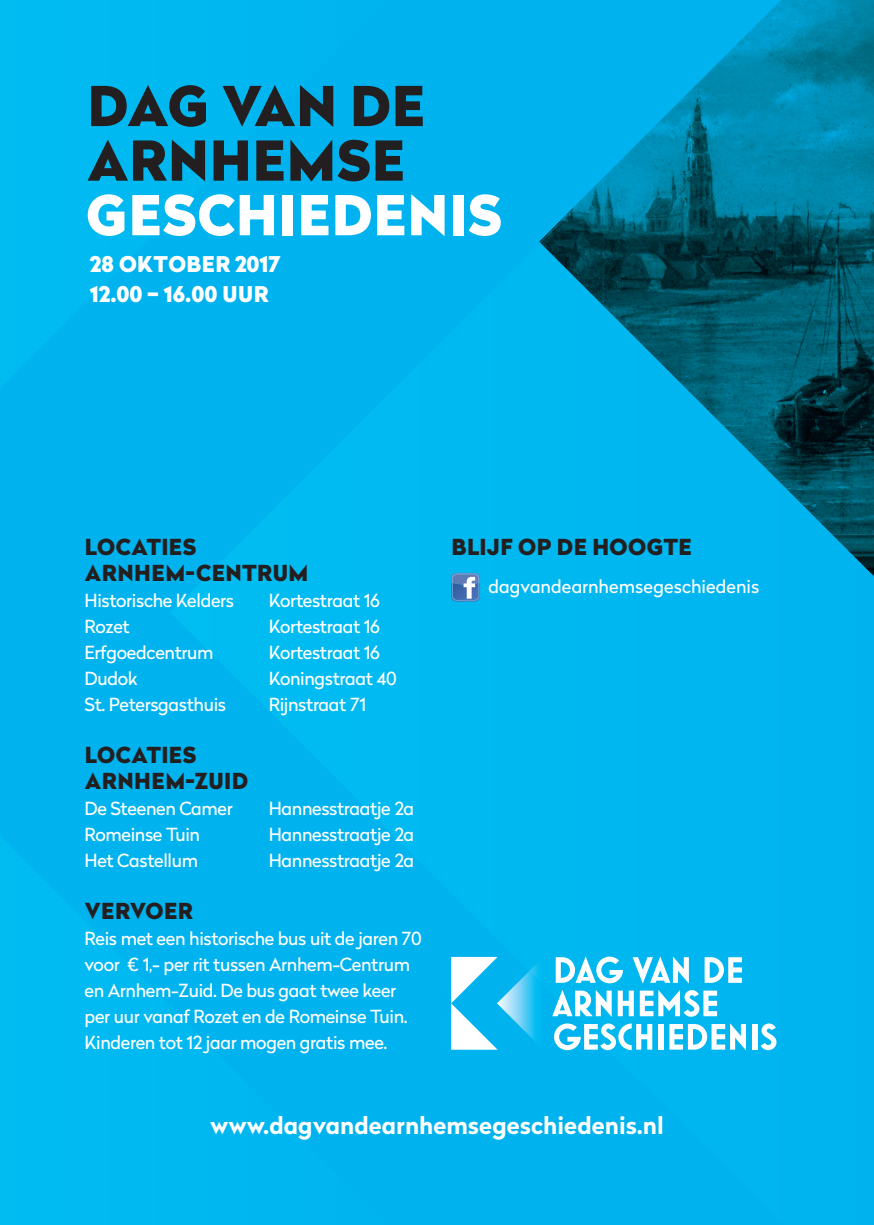
<style>
.page{position:relative;width:874px;height:1225px;background:#fff}
.page>*{position:absolute;margin:0;border:0;box-sizing:border-box;transform-origin:0 0}
.t1{font:900 54.6px/54.6px "Radikal";letter-spacing:.02em;color:#231f20}
.t2{font:900 54.6px "Radikal";letter-spacing:.02em;color:#fff}
.t3{font:700 23.8px "Radikal";color:#fff}
.t4{font:900 22px/26px "Radikal";letter-spacing:.02em;color:#231f20}
.t5{font:900 21.6px/30.4px "Radikal";letter-spacing:.005em;color:#fff}
.t6{font:18px/26px "Radikal";letter-spacing:-.02em;color:#fff}
.t7{font:18px "Radikal";color:#fff}
</style>
<div class="page">
<div style="left:0;top:0;width:873px;height:1225px;background:#00b3ef"></div>
<svg style="left:555px;top:956px;width:67px;height:27px"></svg>
<svg style="left:632px;top:956px;width:56px;height:27px"></svg>
<svg style="left:704px;top:957px;width:37px;height:25px"></svg>
<svg style="left:552px;top:990px;width:59px;height:27px"></svg>
<svg style="left:617px;top:990px;width:16px;height:26px"></svg>
<svg style="left:639px;top:990px;width:77px;height:26px"></svg>
<svg style="left:554px;top:1023px;width:98px;height:27px"></svg>
<div style="left:658px;top:1024px;width:5px;height:25px;background:#fff"></div>
<svg style="left:669px;top:1023px;width:76px;height:27px"></svg>
<div style="left:751px;top:1024px;width:5px;height:25px;background:#fff"></div>
<svg style="left:760px;top:1023px;width:16px;height:27px"></svg>
<svg style="left:451px;top:957px;width:46px;height:92px"></svg>
<img style="left:496px;top:971px;width:39px;height:78px">
<img style="left:529px;top:963px;width:9px;height:22px">
<svg style="left:451px;top:573px;width:28px;height:28px"></svg>
<img style="left:856px;top:0;width:17px;height:64px">
<img style="left:856px;top:64px;width:17px;height:511px">
<img style="left:666px;top:0;width:190px;height:419px">
<img style="left:603px;top:116px;width:64px;height:254px">
<img style="left:540px;top:179px;width:63px;height:127px">
<img style="left:717px;top:419px;width:139px;height:70px">
<img style="left:787px;top:489px;width:69px;height:69px">
<h1 class="t1" style="left:87px;top:78px;width:339px">DAG VAN DE<br>ARNHEMSE</h1>
<h1 class="t2" style="left:86px;top:174px;width:417px">GESCHIEDENIS</h1>
<p class="t5" style="left:90px;top:249px;width:192px">28 OKTOBER 2017<br>12.00 – 16.00 UUR</p>
<p class="t4" style="left:85px;top:534px;width:225px">LOCATIES<br>ARNHEM-CENTRUM</p>
<p class="t6" style="left:84px;top:587px;width:151px">Historische Kelders</p>
<p class="t6" style="left:268px;top:587px;width:113px">Kortestraat 16</p>
<p class="t6" style="left:84px;top:613px;width:47px">Rozet</p>
<p class="t6" style="left:268px;top:613px;width:113px">Kortestraat 16</p>
<p class="t6" style="left:84px;top:639px;width:130px">Erfgoedcentrum</p>
<p class="t6" style="left:268px;top:639px;width:113px">Kortestraat 16</p>
<p class="t6" style="left:84px;top:665px;width:54px">Dudok</p>
<p class="t6" style="left:268px;top:665px;width:130px">Koningstraat 40</p>
<p class="t6" style="left:84px;top:691px;width:143px">St. Petersgasthuis</p>
<p class="t6" style="left:268px;top:691px;width:99px">Rijnstraat 71</p>
<p class="t4" style="left:85px;top:742px;width:165px">LOCATIES<br>ARNHEM-ZUID</p>
<p class="t6" style="left:84px;top:795px;width:150px">De Steenen Camer</p>
<p class="t6" style="left:268px;top:795px;width:147px">Hannesstraatje 2a</p>
<p class="t6" style="left:84px;top:821px;width:117px">Romeinse Tuin</p>
<p class="t6" style="left:268px;top:821px;width:147px">Hannesstraatje 2a</p>
<p class="t6" style="left:84px;top:847px;width:115px">Het Castellum</p>
<p class="t6" style="left:268px;top:847px;width:147px">Hannesstraatje 2a</p>
<p class="t4" style="left:85px;top:898px;width:109px">VERVOER</p>
<p class="t6" style="left:84px;top:925px;width:338px">Reis met een historische bus uit de jaren 70 voor € 1,- per rit tussen Arnhem-Centrum en Arnhem-Zuid. De bus gaat twee keer per uur vanaf Rozet en de Romeinse Tuin.<br>Kinderen tot 12 jaar mogen gratis mee.</p>
<p class="t4" style="left:451px;top:534px;width:241px">BLIJF OP DE HOOGTE</p>
<p class="t7" style="left:488px;top:574px;width:272px">dagvandearnhemsegeschiedenis</p>
<h2 class="t3" style="left:210px;top:1108px;width:455px">www.dagvandearnhemsegeschiedenis.nl</h2>
</div>
